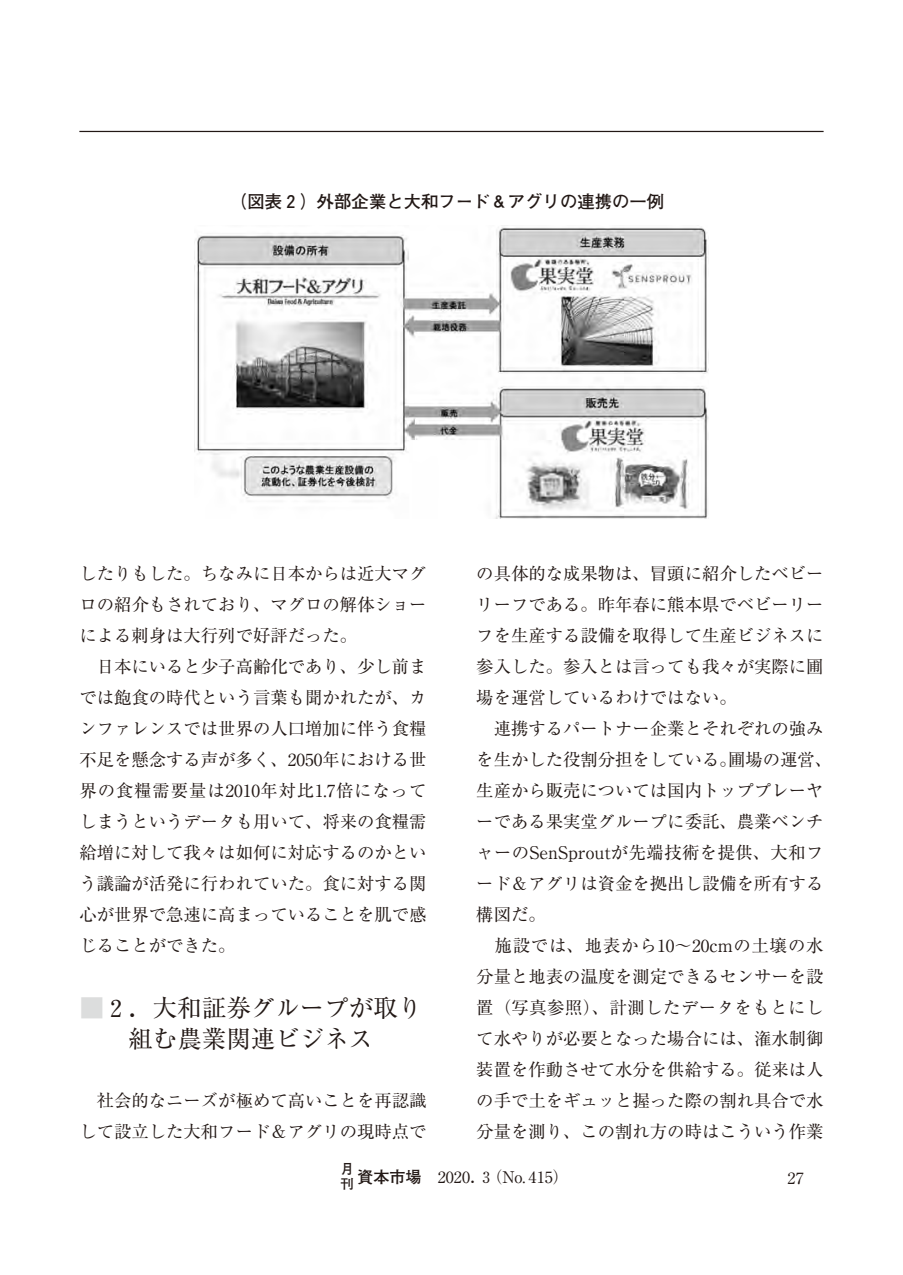
<style>
.page{position:relative;width:903px;height:1275px;background:#fff}
.page>*{position:absolute;margin:0;border:0;box-sizing:border-box;transform-origin:0 0}
.t1{font:24.5px/31px "Ryumin";color:#221815;text-align:center}
.t2{font:17.32px/31px "Ryumin";color:#221815}
.t3{font:700 17.32px "Futo Go B101";color:#221815}
.t4{font:16.1px "Ryumin";color:#221815}
.t5{font:700 13.65px "Futo Go B101";color:#221815}
.s1{color:#dcdddd}
.s2{font-family:"Futo Go B101";font-weight:700}
</style>
<div class="page">
<hr style="left:79px;top:131px;width:744px;height:1px;background:#221815">
<img style="left:194px;top:225px;width:515px;height:294px">
<p class="t3" style="left:230px;top:192px;width:436px">（図表２）外部企業と大和フード＆アグリの連携の一例</p>
<p class="t2" style="left:79px;top:558px;width:349px">したりもした。ちなみに日本からは近大マグロの紹介もされており、マグロの解体ショーによる刺身は大行列で好評だった。<br>　日本にいると少子高齢化であり、少し前までは飽食の時代という言葉も聞かれたが、カンファレンスでは世界の人口増加に伴う食糧不足を懸念する声が多く、2050年における世界の食糧需要量は2010年対比1.7倍になってしまうというデータも用いて、将来の食糧需給増に対して我々は如何に対応するのかという議論が活発に行われていた。食に対する関心が世界で急速に高まっていることを肌で感じることができた。</p>
<h1 class="t1" style="left:79px;top:992px;width:345px"><span class="s1">■</span>２．大和証券グループが取り組む農業関連ビジネス</h1>
<p class="t2" style="left:79px;top:1085px;width:349px">　社会的なニーズが極めて高いことを再認識して設立した大和フード＆アグリの現時点で</p>
<p class="t2" style="left:476px;top:558px;width:357px">の具体的な成果物は、冒頭に紹介したベビーリーフである。昨年春に熊本県でベビーリーフを生産する設備を取得して生産ビジネスに参入した。参入とは言っても我々が実際に圃場を運営しているわけではない。<br>　連携するパートナー企業とそれぞれの強みを生かした役割分担をしている。圃場の運営、生産から販売については国内トッププレーヤーである果実堂グループに委託、農業ベンチャーのSenSproutが先端技術を提供、大和フード＆アグリは資金を拠出し設備を所有する構図だ。<br>　施設では、地表から10～20cmの土壌の水分量と地表の温度を測定できるセンサーを設置（写真参照）、計測したデータをもとにして水やりが必要となった場合には、潅水制御装置を作動させて水分を供給する。従来は人の手で土をギュッと握った際の割れ具合で水分量を測り、この割れ方の時はこういう作業</p>
<p class="t5" style="left:340px;top:1161px;width:15px">月</p>
<p class="t4" style="left:340px;top:1167px;width:230px"><sub>刊</sub><span class="s2">資本市場　</span>2020．３（No. 415）</p>
<p class="t4" style="left:788px;top:1168px;width:18px">27</p>
</div>
